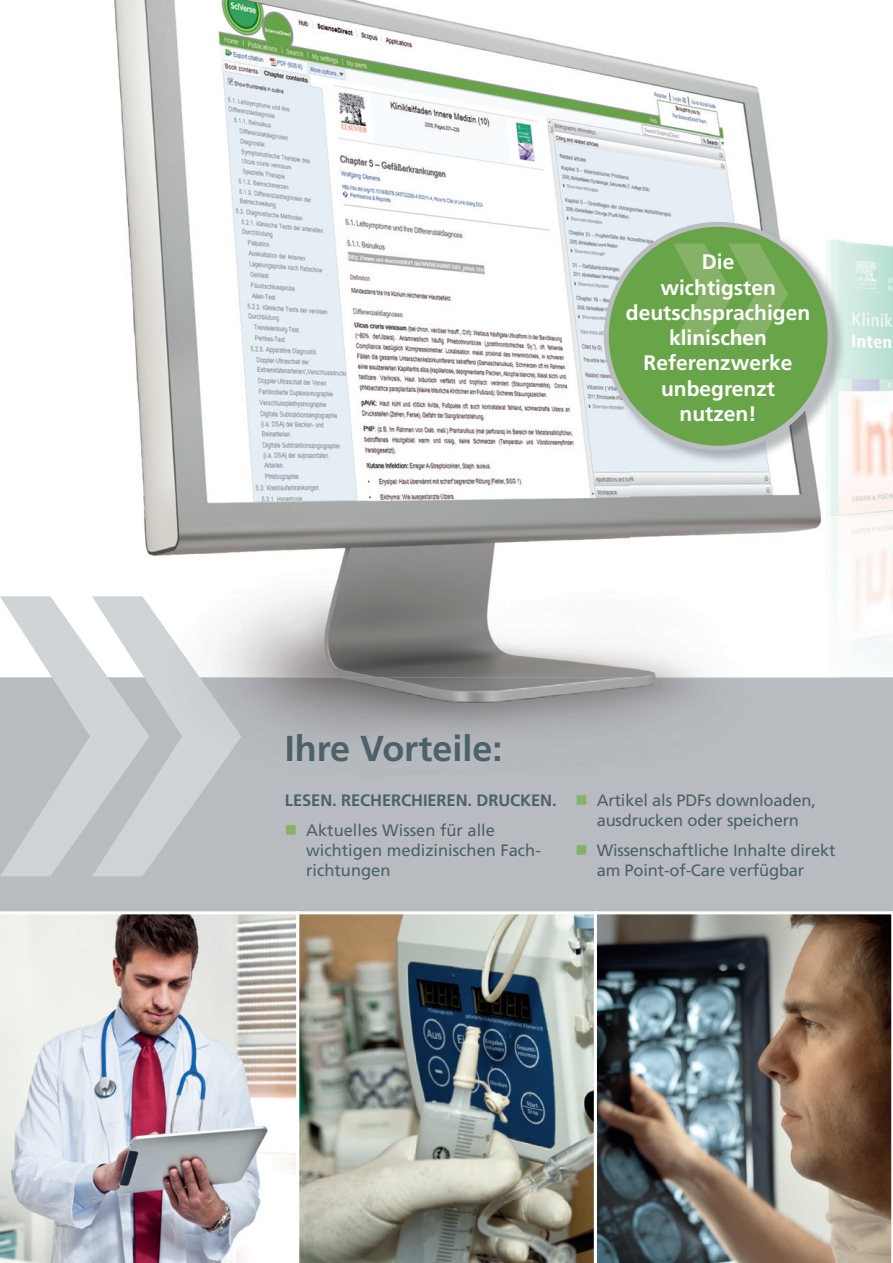
<style>
.page{position:relative;width:893px;height:1263px;background:#fff}
.page>*{position:absolute;margin:0;border:0;box-sizing:border-box;transform-origin:0 0}
.t1{font:700 36px "Frutiger LT Com";color:#4d6168}
.t2{font:700 21px/25.2px "Frutiger LT Com";color:#fff;text-align:center}
.t3{font:16.5px/19.8px "Frutiger LT Com";letter-spacing:-.01em;color:#4d6168;text-align:center}
.t4{font:700 16.5px "Frutiger LT Com";letter-spacing:-.005em;color:#4d6168}
.s1{color:#86b267}
</style>
<div class="page">
<div style="left:0;top:677px;width:893px;height:236px;background:#b8bcc0"></div>
<svg style="left:0;top:778px;width:212px;height:98px;fill:#c9cdd0"></svg>
<img style="left:597px;top:911px;width:294px;height:352px">
<img style="left:299px;top:911px;width:298px;height:352px">
<svg style="left:891px;top:911px;width:2px;height:352px"></svg>
<img style="left:0;top:911px;width:299px;height:352px">
<img style="left:114px;top:0;width:253px;height:677px">
<img style="left:367px;top:3px;width:411px;height:257px">
<img style="left:841px;top:242px;width:52px;height:433px">
<img style="left:367px;top:260px;width:263px;height:417px">
<img style="left:630px;top:464px;width:211px;height:213px">
<img style="left:0;top:677px;width:893px;height:62px">
<img style="left:0;top:596px;width:200px;height:81px">
<img style="left:52px;top:677px;width:189px;height:101px">
<img style="left:603px;top:221px;width:243px;height:243px">
<div style="left:604px;top:222px;width:228px;height:229px;background:#bcbdc0;border-radius:50%"></div>
<div style="left:609px;top:227px;width:219px;height:219px;background:#68a549;border-radius:50%"></div>
<svg style="left:674px;top:244px;width:114px;height:100px"></svg>
<p class="t2" style="left:626px;top:250px;width:186px">Die<br>wichtigsten deutschsprachigen klinischen<br>Referenzwerke unbegrenzt nutzen!</p>
<h1 class="t1" style="left:285px;top:728px;width:219px">Ihre Vorteile:</h1>
<p class="t4" style="left:285px;top:790px;width:273px">LESEN. RECHERCHIEREN. DRUCKEN.</p>
<p class="t3" style="left:306px;top:821px;width:236px;text-align:left;text-indent:-21px"><span class="s1">■</span> Aktuelles Wissen für alle wichtigen medizinischen Fach&shy;richtungen</p>
<p class="t3" style="left:575px;top:790px;width:242px"><span class="s1">■</span> Artikel als PDFs downloaden, ausdrucken oder speichern</p>
<p class="t3" style="left:575px;top:840px;width:262px"><span class="s1">■</span> Wissenschaftliche Inhalte direkt am Point-of-Care verfügbar</p>
</div>
